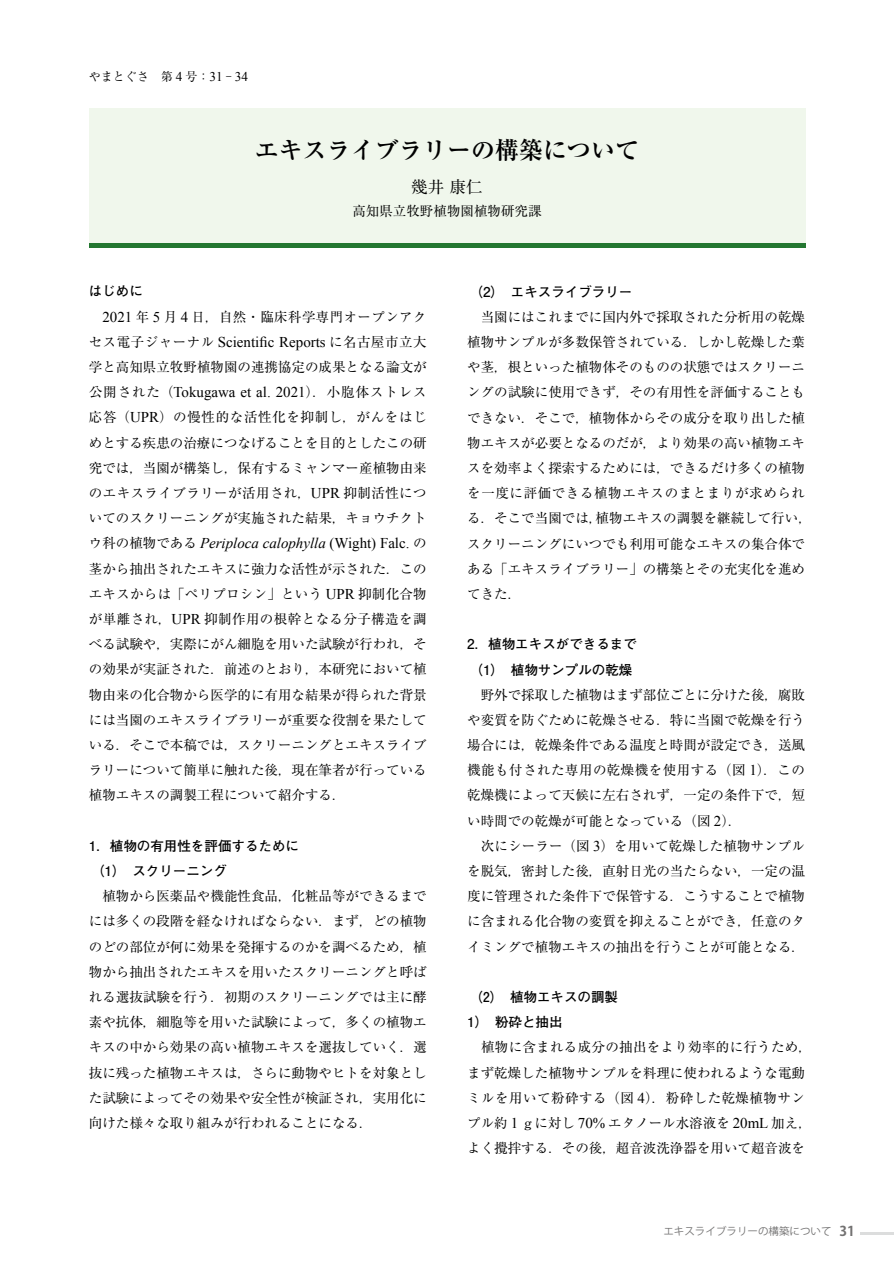
<style>
.page{position:relative;width:894px;height:1263px;background:#fff}
.page>*{position:absolute;margin:0;border:0;box-sizing:border-box;transform-origin:0 0}
.t1{font:700 24px "Ryumin Pr 6 N";color:#000}
.t2{font:16.5px "Ryumin Pr 6 N";color:#000}
.t3{font:15px "Times New Roman";color:#000}
.t4{font:italic 15px "Times New Roman";color:#000}
.t5{font:13.5px/25.2px "Ryumin Pr 6 N";color:#000;text-align:justify}
.t6{font:700 13.5px/25.2px "Futo Go B101 Pr 6 N";color:#000}
.t7{font:13.5px "Ryumin Pr 6 N";letter-spacing:.03em;color:#000}
.t8{font:12px "Ryumin Pr 6 N";color:#000}
.t9{font:10.5px "Koz Go Pro";color:#727171}
.s1{font-family:"Times New Roman";font-size:13.2px}
.s2{font-family:"Times New Roman";font-size:15px}
.s3{font-family:"Ryumin Pr 6 N";font-size:13.5px}
.s4{font-family:"Ryumin Pr 6 N";font-style:normal;font-size:13.5px}
.s5{font-style:normal}
.s6{font-weight:700;font-size:13.5px}
</style>
<div class="page">
<hr style="left:859px;top:1232px;width:34px;height:3px;background:#dcdddd">
<div style="left:89px;top:108px;width:715px;height:139px;background:#f0f7ec"></div>
<div style="left:89px;top:243px;width:715px;height:5px;background:#247731"></div>
<p class="t8" style="left:89px;top:67px;width:161px">やまとぐさ　第 <span class="s1">4</span> 号：<span class="s1">31</span> ‒ <span class="s1">34</span></p>
<h1 class="t1" style="left:255px;top:131px;width:386px">エキスライブラリーの構築について</h1>
<p class="t2" style="left:411px;top:174px;width:73px">幾井 康仁</p>
<p class="t5" style="left:352px;top:197px;width:191px">高知県立牧野植物園植物研究課</p>
<p class="t6" style="left:89px;top:278px;width:55px">はじめに</p>
<p class="t7" style="left:102px;top:306px;width:325px"><span class="s2">2021</span> 年 <span class="s2">5</span> 月 <span class="s2">4</span> 日，自然・臨床科学専門オープンアク</p>
<p class="t3" style="left:89px;top:332px;width:339px"><span class="s3">セス電子ジャーナル</span> Scientific Reports <span class="s3">に名古屋市立大</span></p>
<p class="t5" style="left:89px;top:354px;width:339px">学と高知県立牧野植物園の連携協定の成果となる論文が</p>
<p class="t3" style="left:89px;top:382px;width:339px"><span class="s3">公開された（</span>Tokugawa et al. 2021<span class="s3">）．小胞体ストレス</span></p>
<p class="t5" style="left:89px;top:404px;width:339px">応答（<span class="s2">UPR</span>）の慢性的な活性化を抑制し，がんをはじめとする疾患の治療につなげることを目的としたこの研究では，当園が構築し，保有するミャンマー産植物由来のエキスライブラリーが活用され，<span class="s2">UPR</span> 抑制活性についてのスクリーニングが実施された結果，キョウチクト</p>
<p class="t4" style="left:89px;top:533px;width:339px"><span class="s4">ウ科の植物である</span> Periploca calophylla <span class="s5">(Wight) Falc.</span> <span class="s4">の</span></p>
<p class="t5" style="left:89px;top:555px;width:339px">茎から抽出されたエキスに強力な活性が示された．このエキスからは「ペリプロシン」という <span class="s2">UPR</span> 抑制化合物が単離され，<span class="s2">UPR</span> 抑制作用の根幹となる分子構造を調べる試験や，実際にがん細胞を用いた試験が行われ，その効果が実証された．前述のとおり，本研究において植物由来の化合物から医学的に有用な結果が得られた背景には当園のエキスライブラリーが重要な役割を果たしている．そこで本稿では，スクリーニングとエキスライブラリーについて簡単に触れた後，現在筆者が行っている植物エキスの調製工程について紹介する．</p>
<p class="t6" style="left:89px;top:833px;width:212px">1．植物の有用性を評価するために（1）　スクリーニング</p>
<p class="t5" style="left:89px;top:883px;width:339px">　植物から医薬品や機能性食品，化粧品等ができるまでには多くの段階を経なければならない．まず，どの植物のどの部位が何に効果を発揮するのかを調べるため，植物から抽出されたエキスを用いたスクリーニングと呼ばれる選抜試験を行う．初期のスクリーニングでは主に酵素や抗体，細胞等を用いた試験によって，多くの植物エキスの中から効果の高い植物エキスを選抜していく．選抜に残った植物エキスは，さらに動物やヒトを対象とした試験によってその効果や安全性が検証され，実用化に向けた様々な取り組みが行われることになる．</p>
<p class="t6" style="left:469px;top:278px;width:164px">（2）　エキスライブラリー</p>
<p class="t5" style="left:467px;top:303px;width:346px;text-align:left">　当園にはこれまでに国内外で採取された分析用の乾燥植物サンプルが多数保管されている．しかし乾燥した葉や茎，根といった植物体そのものの状態ではスクリーニングの試験に使用できず，その有用性を評価することもできない．そこで，植物体からその成分を取り出した植物エキスが必要となるのだが，より効果の高い植物エキスを効率よく探索するためには，できるだけ多くの植物を一度に評価できる植物エキスのまとまりが求められる．そこで当園では，植物エキスの調製を継続して行い，スクリーニングにいつでも利用可能なエキスの集合体である「エキスライブラリー」の構築とその充実化を進めてきた．</p>
<p class="t6" style="left:467px;top:631px;width:171px">2．植物エキスができるまで（1）　植物サンプルの乾燥</p>
<p class="t5" style="left:467px;top:681px;width:339px;text-align:left">　野外で採取した植物はまず部位ごとに分けた後，腐敗や変質を防ぐために乾燥させる．特に当園で乾燥を行う場合には，乾燥条件である温度と時間が設定でき，送風機能も付された専用の乾燥機を使用する（図 <span class="s2">1</span>）．この乾燥機によって天候に左右されず，一定の条件下で，短い時間での乾燥が可能となっている（図 <span class="s2">2</span>）．<br>　次にシーラー（図 <span class="s2">3</span>）を用いて乾燥した植物サンプルを脱気，密封した後，直射日光の当たらない，一定の温度に管理された条件下で保管する．こうすることで植物に含まれる化合物の変質を抑えることができ，任意のタイミングで植物エキスの抽出を行うことが可能となる．</p>
<p class="t6" style="left:467px;top:984px;width:152px;text-indent:9px">（2）　植物エキスの調製<br>1）　粉砕と抽出</p>
<p class="t5" style="left:467px;top:1034px;width:346px;text-align:left">　植物に含まれる成分の抽出をより効率的に行うため，まず乾燥した植物サンプルを料理に使われるような電動ミルを用いて粉砕する（図 <span class="s2">4</span>）．粉砕した乾燥植物サンプル約 <span class="s2">1</span> ｇに対し <span class="s2">70%</span> エタノール水溶液を <span class="s2">20mL</span> 加え，よく攪拌する．その後，超音波洗浄器を用いて超音波を</p>
<p class="t9" style="left:663px;top:1224px;width:193px">エキスライブラリーの構築について <span class="s6">31</span></p>
</div>
